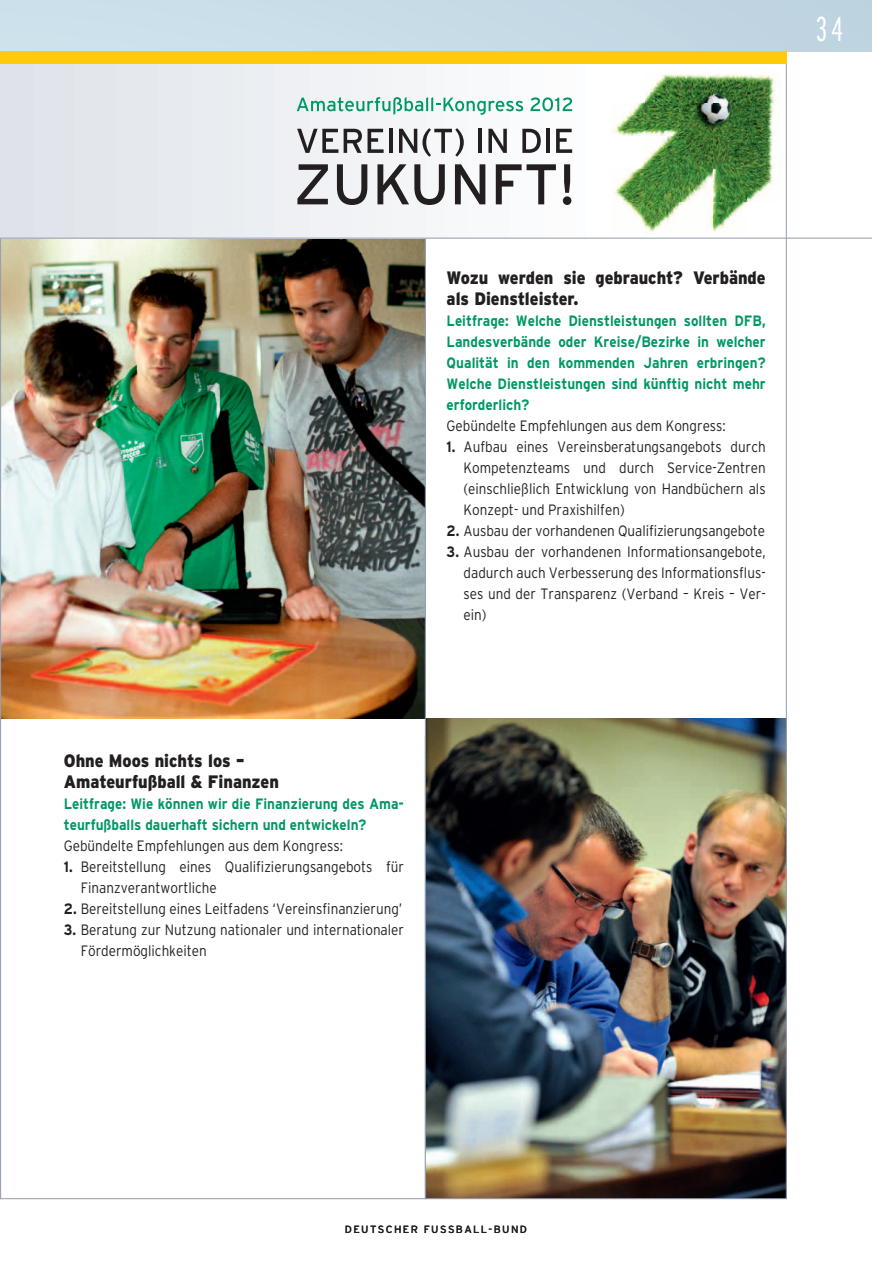
<style>
.page{position:relative;width:872px;height:1263px;background:#fff}
.page>*{position:absolute;margin:0;border:0;box-sizing:border-box;transform-origin:0 0}
.t1{font:300 extra-condensed 34.5px "Interstate";color:#fff}
.t2{font:900 18px/21px "Interstate";color:#231f20;scale:.9 1}
.t3{font:300 15px/21px "Interstate";color:#231f20;scale:.9 1}
.t4{font:700 15px/21px "Interstate";color:#009864;scale:.9 1}
.t5{font:10.5px "Interstate";letter-spacing:.13em;color:#231f20}
.s1{font-weight:700}
</style>
<div class="page">
<hr style="left:0;top:238px;width:872px;height:1px;background:#95a0b1">
<img style="left:0;top:64px;width:787px;height:1135px">
<svg style="left:0;top:0;width:872px;height:51px;background:#c6dbe6"></svg>
<svg style="left:297px;top:129px;width:86px;height:24px"></svg>
<hr style="left:389px;top:129px;width:3px;height:24px;background:#231f20">
<svg style="left:399px;top:128px;width:65px;height:29px"></svg>
<hr style="left:478px;top:129px;width:4px;height:24px;background:#231f20">
<svg style="left:488px;top:129px;width:19px;height:24px"></svg>
<svg style="left:522px;top:129px;width:19px;height:24px"></svg>
<hr style="left:546px;top:129px;width:3px;height:24px;background:#231f20">
<svg style="left:556px;top:129px;width:16px;height:24px"></svg>
<svg style="left:297px;top:164px;width:31px;height:40px"></svg>
<svg style="left:337px;top:164px;width:30px;height:41px"></svg>
<svg style="left:377px;top:164px;width:68px;height:41px"></svg>
<svg style="left:455px;top:164px;width:30px;height:40px"></svg>
<svg style="left:496px;top:164px;width:60px;height:40px"></svg>
<svg style="left:563px;top:164px;width:8px;height:41px"></svg>
<svg style="left:297px;top:97px;width:226px;height:18px"></svg>
<svg style="left:530px;top:97px;width:42px;height:14px"></svg>
<img style="left:612px;top:70px;width:169px;height:164px">
<div style="left:0;top:51px;width:787px;height:13px;background:#feca0a"></div>
<h1 class="t1" style="left:816px;top:16px;width:40px">341</h1>
<p class="t2" style="left:446px;top:269px;width:356px">Wozu werden sie gebraucht? Verbände als Dienstleister.</p>
<p class="t4" style="left:446px;top:312px;width:356px;text-align:justify">Leitfrage: Welche Dienstleistungen sollten DFB, Landesverbände oder Kreise/Bezirke in welcher Qualität in den kommenden Jahren erbringen?<br>Welche Dienstleistungen sind künftig nicht mehr erforderlich?</p>
<p class="t3" style="left:446px;top:417px;width:312px">Gebündelte Empfehlungen aus dem Kongress:</p>
<p class="t3" style="left:463px;top:438px;width:337px;text-align:justify;text-indent:-17px"><span class="s1">1.</span> Aufbau eines Vereinsberatungsangebots durch Kompetenzteams und durch Service-Zentren (einschließlich Entwicklung von Handbüchern als Konzept- und Praxishilfen)</p>
<p class="t3" style="left:446px;top:522px;width:355px"><span class="s1">2.</span> Ausbau der vorhandenen Qualifizierungsangebote</p>
<p class="t3" style="left:463px;top:543px;width:337px;text-align:justify;text-indent:-17px"><span class="s1">3.</span> Ausbau der vorhandenen Informationsange bote, dadurch auch Verbesserung des Informationsflus&shy;ses und der Transparenz (Verband – Kreis – Ver&shy;ein)</p>
<p class="t2" style="left:64px;top:752px;width:240px">Ohne Moos nichts los –<br>Amateurfußball &amp; Finanzen</p>
<p class="t4" style="left:64px;top:795px;width:379px">Leitfrage: Wie können wir die Finanzierung des Ama&shy;teurfußballs dauerhaft sichern und entwickeln?</p>
<p class="t3" style="left:64px;top:837px;width:312px">Gebündelte Empfehlungen aus dem Kongress:</p>
<p class="t3" style="left:81px;top:858px;width:361px;text-indent:-17px"><span class="s1">1.</span> Bereitstellung eines Qualifizierungsangebots für<br>Finanzverantwortliche</p>
<p class="t3" style="left:64px;top:900px;width:378px"><span class="s1">2.</span> Bereitstellung eines Leitfadens ‘Vereinsfinanzierung’</p>
<p class="t3" style="left:81px;top:921px;width:361px;text-indent:-17px"><span class="s1">3.</span> Beratung zur Nutzung nationaler und internationaler<br>Fördermöglichkeiten</p>
<p class="t5" style="left:345px;top:1225px;width:184px">DEUTSCHER FUSSBALL-BUND</p>
</div>
